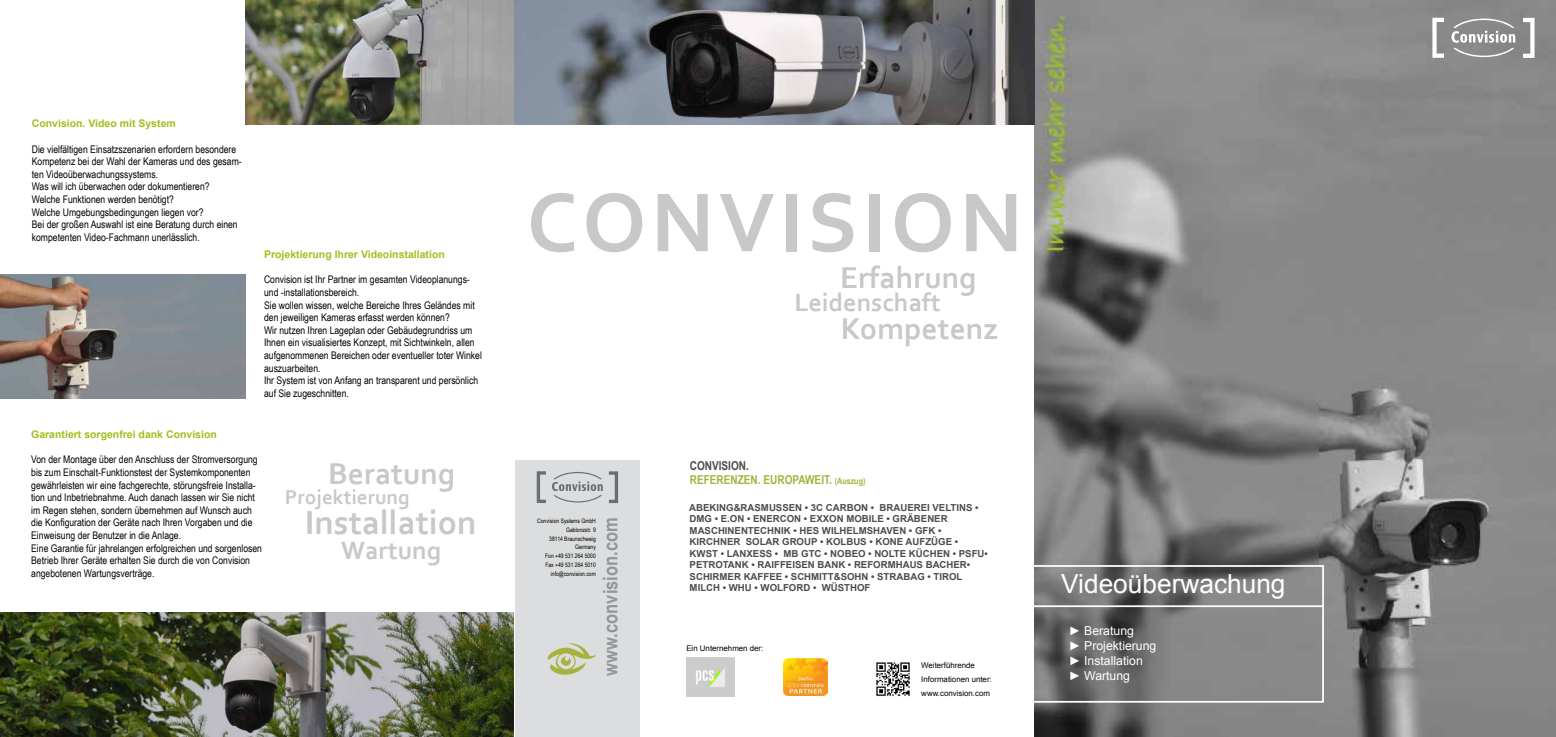
<style>
.page{position:relative;width:1556px;height:737px;background:#fff}
.page>*{position:absolute;margin:0;border:0;box-sizing:border-box;transform-origin:0 0}
.t1{font:700 87.5px "Corbel";letter-spacing:.05em;color:#c7c8ca}
.t2{font:700 35px "Corbel";color:#c7c8ca}
.t3{font:700 31.5px/50.8px "Corbel";color:#c7c8ca}
.t4{font:700 26.25px "Corbel";color:#c7c8ca}
.t5{font:26.25px "Arial";color:#fff}
.t6{font:700 21px "Corbel";color:#c7c8ca}
.t7{font:700 20.12px "Arial Narrow";color:#939598}
.t8{font:12.25px/14.9px "Arial";color:#fff}
.t9{font:700 12.25px/14.7px "Arial Narrow";color:#a6b23c}
.t10{font:10.5px/12.6px "Arial Narrow";color:#000}
.t11{font:700 10.5px "Arial";color:#9ec11c}
.t12{font:700 9.62px/11.5px "Arial";color:#4d4d4f}
.t13{font:7.88px/14px "Arial";color:#000}
.t14{font:6.12px/8.8px "Arial Narrow";color:#000;text-align:right}
.s1{color:#4d4d4f}
.s2{font-size:8.75px}
</style>
<div class="page">
<img style="left:1034px;top:0;width:521px;height:737px">
<hr style="left:1026px;top:565px;width:297px;height:2px;background:#fff">
<hr style="left:1027px;top:605px;width:295px;height:2px;background:#fff">
<hr style="left:1027px;top:701px;width:296px;height:1px;background:#fff">
<hr style="left:1321px;top:565px;width:2px;height:136px;background:#fff">
<svg style="left:1432px;top:18px;width:11px;height:40px"></svg>
<svg style="left:1522px;top:18px;width:12px;height:40px"></svg>
<svg style="left:1451px;top:18px;width:64px;height:39px;background:#a0a0a0"></svg>
<div style="left:515px;top:461px;width:124px;height:276px;background:#dcddde"></div>
<svg style="left:536px;top:471px;width:10px;height:32px"></svg>
<svg style="left:609px;top:471px;width:9px;height:32px"></svg>
<svg style="left:552px;top:472px;width:50px;height:30px"></svg>
<svg style="left:547px;top:643px;width:48px;height:31px"></svg>
<img style="left:246px;top:0;width:788px;height:125px">
<img style="left:0;top:275px;width:246px;height:123px">
<img style="left:0;top:612px;width:513px;height:125px">
<img style="left:687px;top:657px;width:47px;height:39px">
<img style="left:783px;top:659px;width:44px;height:36px">
<img style="left:876px;top:662px;width:34px;height:34px">
<p class="t11" style="left:32px;top:117px;width:145px">Convision. Video mit System</p>
<p class="t10" style="left:32px;top:142px;width:211px">Die vielfältigen Einsatzszenarien erfordern besondere Kompetenz bei der Wahl der Kameras und des gesam&shy;ten Videoüberwachungssystems.<br>Was will ich überwachen oder dokumentieren?<br>Welche Funktionen werden benötigt?<br>Welche Umgebungsbedingungen liegen vor?<br>Bei der großen Auswahl ist eine Beratung durch einen kompetenten Video-Fachmann unerlässlich.</p>
<p class="t11" style="left:264px;top:247px;width:182px">Projektierung Ihrer Videoinstallation</p>
<p class="t10" style="left:264px;top:273px;width:219px">Convision ist Ihr Partner im gesamten Videoplanungs&shy;und -installationsbereich.<br>Sie wollen wissen, welche Bereiche Ihres Geländes mit den jeweiligen Kameras erfasst werden können?<br>Wir nutzen Ihren Lageplan oder Gebäudegrundriss um Ihnen ein visualisiertes Konzept, mit Sichtwinkeln, allen aufgenommenen Bereichen oder eventueller toter Winkel auszuarbeiten.<br>Ihr System ist von Anfang an transparent und persönlich auf Sie zugeschnitten.</p>
<p class="t11" style="left:31px;top:427px;width:187px">Garantiert sorgenfrei dank Convision</p>
<p class="t10" style="left:31px;top:453px;width:232px">Von der Montage über den Anschluss der Stromversorgung bis zum Einschalt-Funktionstest der Systemkomponenten gewährleisten wir eine fachgerechte, störungsfreie Installa&shy;tion und Inbetriebnahme. Auch danach lassen wir Sie nicht im Regen stehen, sondern übernehmen auf Wunsch auch die Konfiguration der Geräte nach Ihren Vorgaben und die Einweisung der Benutzer in die Anlage.<br>Eine Garantie für jahrelangen erfolgreichen und sorgenlosen Betrieb Ihrer Geräte erhalten Sie durch die von Convision angebotenen Wartungsverträge.</p>
<p class="t3" style="left:328px;top:447px;width:128px">Beratung</p>
<p class="t6" style="left:285px;top:484px;width:126px">Projektierung</p>
<p class="t2" style="left:305px;top:500px;width:173px">Installation</p>
<p class="t4" style="left:341px;top:534px;width:101px">Wartung</p>
<p class="t1" style="left:526px;top:168px;width:498px">CONVISION</p>
<p class="t3" style="left:840px;top:251px;width:159px">Erfahrung<br>Kompetenz</p>
<p class="t4" style="left:794px;top:286px;width:148px">Leidenschaft</p>
<p class="t14" style="left:537px;top:516px;width:60px">Convision Systems GmbH<br>Gablonzstr. 9<br>38114 Braunschweig<br>Germany<br>Fon +49 531 264 5000<br>Fax +49 531 264 5010 info@convision.com</p>
<p class="t7" style="left:595px;top:675px;width:160px;rotate:-90deg">www.convision.com</p>
<p class="t9" style="left:689px;top:457px;width:177px"><span class="s1">CONVISION.<br></span>REFERENZEN. EUROPAWEIT. <span class="s2">(Auszug)</span></p>
<p class="t12" style="left:689px;top:501px;width:300px">ABEKING&amp;RASMUSSEN • 3C CARBON • BRAUEREI VELTINS • DMG • E.ON • ENERCON • EXXON MOBILE • GRÄBENER MASCHINENTECHNIK • HES WILHELMSHAVEN • GFK • KIRCHNER SOLAR GROUP • KOLBUS • KONE AUFZÜGE • KWST • LANXESS • MB GTC • NOBEO • NOLTE KÜCHEN • PSFU• PETROTANK • RAIFFEISEN BANK • REFORMHAUS BACHER• SCHIRMER KAFFEE • SCHMITT&amp;SOHN • STRABAG • TIROL MILCH • WHU • WOLFORD • WÜSTHOF</p>
<p class="t13" style="left:686px;top:641px;width:79px">Ein Unternehmen der:</p>
<p class="t13" style="left:921px;top:658px;width:72px">Weiterführende<br>Informationen unter: www.convision.com</p>
<p class="t5" style="left:1061px;top:567px;width:226px">Videoüberwachung</p>
<p class="t8" style="left:1068px;top:623px;width:89px">► Beratung<br>► Projektierung ► Installation ► Wartung</p>
</div>
